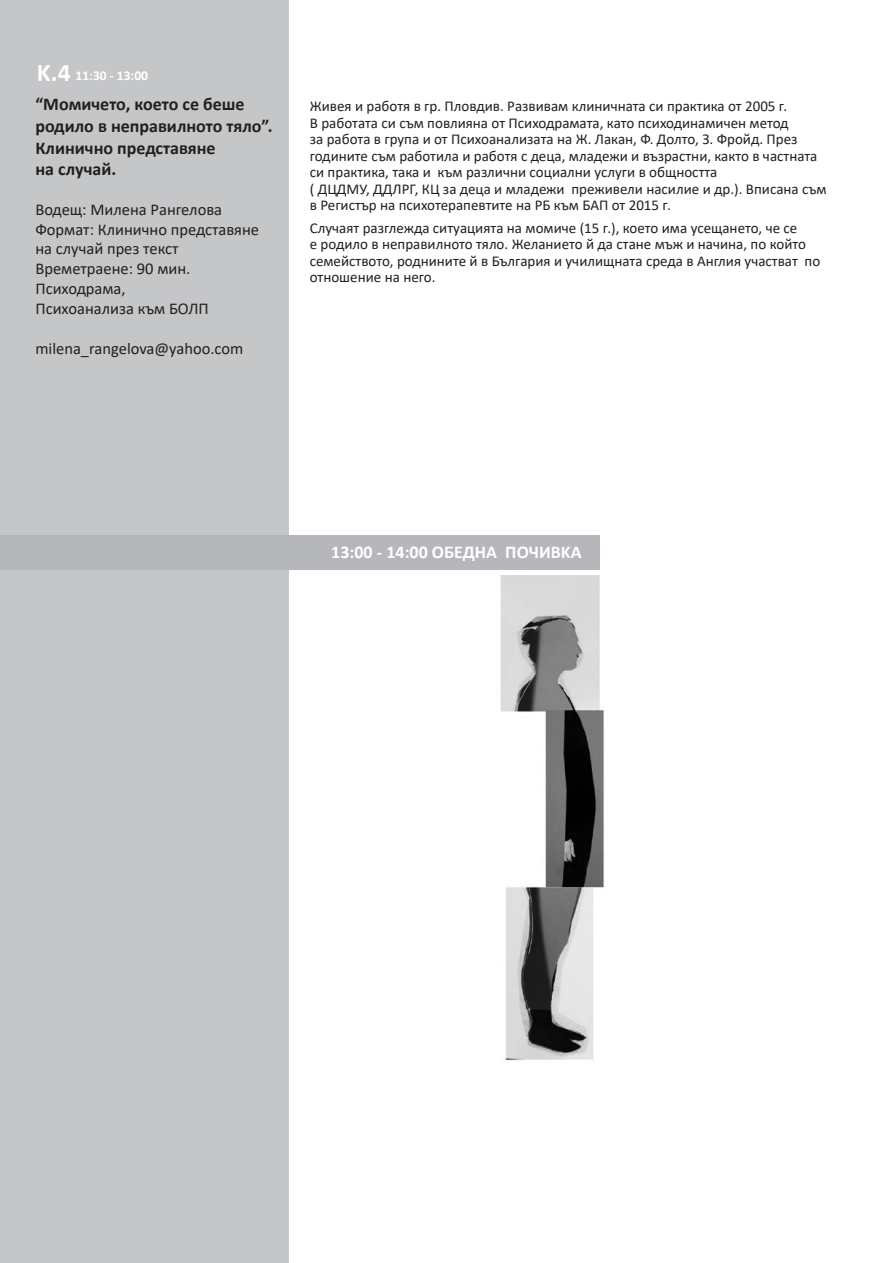
<style>
.page{position:relative;width:893px;height:1263px;background:#fff}
.page>*{position:absolute;margin:0;border:0;box-sizing:border-box;transform-origin:0 0}
.t1{font:700 25.5px "Calibri";color:#fff}
.t2{font:700 18px/21.6px "Calibri";color:#231f20}
.t3{font:700 18px "Calibri";color:#fff}
.t4{font:16.5px/19.8px "Calibri";color:#231f20}
.t5{font:15px/16.5px "Calibri";color:#231f20}
.t6{font:700 13.5px "Calibri";color:#fff}
</style>
<div class="page">
<div style="left:0;top:0;width:288px;height:1263px;background:#c5c6c8"></div>
<div style="left:0;top:536px;width:600px;height:34px;background:#b6b7bb"></div>
<img style="left:500px;top:575px;width:104px;height:486px">
<p class="t1" style="left:37px;top:54px;width:35px">K.4</p>
<p class="t6" style="left:76px;top:66px;width:74px">11:30 - 13:00</p>
<p class="t2" style="left:35px;top:93px;width:239px">“Момичето, което се беше родило в неправилното тяло”.<br>Клинично представяне</p>
<p class="t2" style="left:35px;top:158px;width:82px">на случай.</p>
<p class="t4" style="left:35px;top:199px;width:188px">Водещ: Милена Рангелова</p>
<p class="t4" style="left:35px;top:219px;width:225px">Формат: Клинично представяне на случай през текст</p>
<p class="t4" style="left:35px;top:258px;width:156px">Времетраене: 90 мин.<br>Психодрама,</p>
<p class="t4" style="left:35px;top:298px;width:175px">Психоанализа към БОЛП</p>
<p class="t4" style="left:35px;top:338px;width:209px">milena_rangelova@yahoo.com</p>
<p class="t5" style="left:310px;top:98px;width:509px">Живея и работя в гр. Пловдив. Развивам клиничната си практика от 2005 г.<br>В работата си съм повлияна от Психодрамата, като психодинамичен метод<br>за работа в група и от Психоанализата на Ж. Лакан, Ф. Долто, З. Фройд. През годините съм работила и работя с деца, младежи и възрастни, както в частната си практика, така и към различни социални услуги в общността</p>
<p class="t5" style="left:310px;top:180px;width:518px">( ДЦДМУ, ДДЛРГ, КЦ за деца и младежи преживели насилие и др.). Вписана съм в Регистър на психотерапевтите на РБ към БАП от 2015 г.</p>
<p class="t5" style="left:310px;top:219px;width:512px">Случаят разглежда ситуацията на момиче (15 г.), което има усещането, че се<br>е родило в неправилното тяло. Желанието й да стане мъж и начина, по който семейството, роднините й в България и училищната среда в Англия участват по отношение на него.</p>
<p class="t3" style="left:331px;top:539px;width:252px">13:00 - 14:00 ОБЕДНА ПОЧИВKA</p>
</div>
